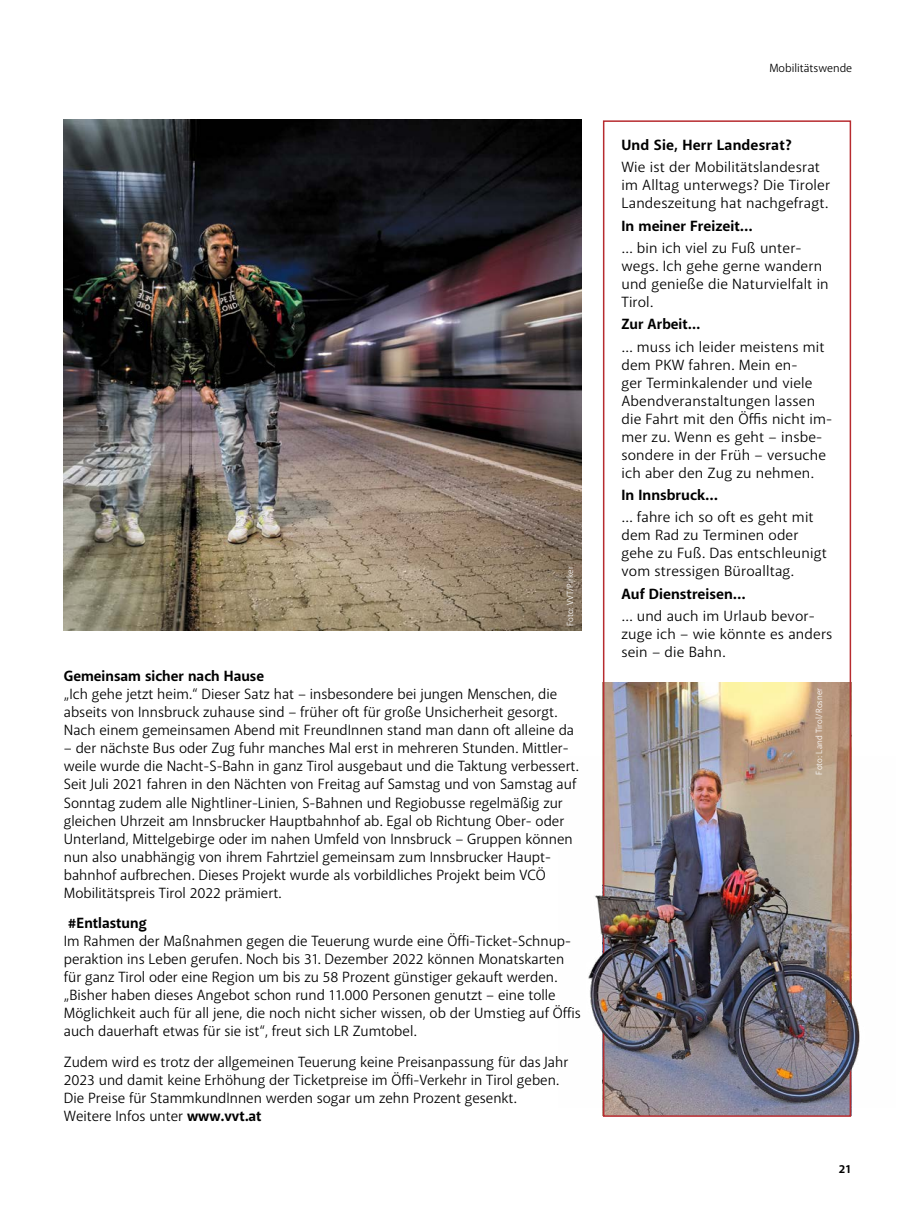
<style>
.page{position:relative;width:915px;height:1217px;background:#fff}
.page>*{position:absolute;margin:0;border:0;box-sizing:border-box;transform-origin:0 0}
.FACTBOX_Text{font:15px/18px "Akagi Pro";color:#000}
.Infobox_Flow{font:15px/18px "Akagi Pro";letter-spacing:.01em;color:#000}
.Infobox_Flow-2{font:700 15px "Akagi Pro";color:#000}
.RUBRIK_rechts{font:12px "Akagi Pro";color:#000}
.PAGINA_rechts{font:700 12px "Akagi Pro";color:#000}
.Fotonachweis{font:9px "Akagi Pro";letter-spacing:.015em;color:#fff}
.s1{font-weight:700}
</style>
<div class="page">
<img style="left:605px;top:682px;width:242px;height:431px">
<div style="left:602px;top:120px;width:248px;height:996px;border:2px solid #b72b2f"></div>
<img style="left:588px;top:756px;width:272px;height:350px">
<img style="left:64px;top:120px;width:517px;height:510px">
<p class="Fotonachweis" style="left:564px;top:626px;width:61px;rotate:-90deg">Foto: VVT/Pirker</p>
<p class="FACTBOX_Text" style="left:64px;top:667px;width:511px"><span class="s1">Gemeinsam sicher nach Hause<br></span>„Ich gehe jetzt heim.“ Dieser Satz hat – insbesondere bei jungen Menschen, die abseits von Innsbruck zuhause sind – früher oft für große Unsicherheit gesorgt.<br>Nach einem gemeinsamen Abend mit FreundInnen stand man dann oft alleine da</p>
<p class="FACTBOX_Text" style="left:64px;top:739px;width:516px">– der nächste Bus oder Zug fuhr manches Mal erst in mehreren Stunden. Mittler&shy;weile wurde die Nacht-S-Bahn in ganz Tirol ausgebaut und die Taktung verbessert.<br>Seit Juli 2021 fahren in den Nächten von Freitag auf Samstag und von Samstag auf Sonntag zudem alle Nightliner-Linien, S-Bahnen und Regiobusse regelmäßig zur gleichen Uhrzeit am Innsbrucker Hauptbahnhof ab. Egal ob Richtung Ober- oder Unterland, Mittelgebirge oder im nahen Umfeld von Innsbruck – Gruppen können nun also unabhängig von ihrem Fahrtziel gemeinsam zum Innsbrucker Haupt&shy;bahnhof aufbrechen. Dieses Projekt wurde als vorbildliches Projekt beim VCÖ Mobilitätspreis Tirol 2022 prämiert.</p>
<p class="FACTBOX_Text" style="left:64px;top:914px;width:518px"><span class="s1">#Entlastung<br></span>Im Rahmen der Maßnahmen gegen die Teuerung wurde eine Öffi-Ticket-Schnup&shy;peraktion ins Leben gerufen. Noch bis 31. Dezember 2022 können Monatskarten für ganz Tirol oder eine Region um bis zu 58 Prozent günstiger gekauft werden. „Bisher haben dieses Angebot schon rund 11.000 Personen genutzt – eine tolle Möglichkeit auch für all jene, die noch nicht sicher wissen, ob der Umstieg auf Öffis auch dauerhaft etwas für sie ist“, freut sich LR Zumtobel.</p>
<p class="FACTBOX_Text" style="left:64px;top:1053px;width:506px">Zudem wird es trotz der allgemeinen Teuerung keine Preisanpassung für das Jahr 2023 und damit keine Erhöhung der Ticketpreise im Öffi-Verkehr in Tirol geben.<br>Die Preise für StammkundInnen werden sogar um zehn Prozent gesenkt.<br>Weitere Infos unter <span class="s1">www.vvt.at</span></p>
<p class="RUBRIK_rechts" style="left:769px;top:61px;width:84px">Mobilitätswende</p>
<p class="Infobox_Flow-2" style="left:621px;top:136px;width:172px">Und Sie, Herr Landesrat?</p>
<p class="Infobox_Flow" style="left:621px;top:158px;width:210px">Wie ist der Mobilitätslandesrat im Alltag unterwegs? Die Tiroler<br>Landeszeitung hat nachgefragt.</p>
<p class="Infobox_Flow-2" style="left:621px;top:216px;width:132px">In meiner Freizeit…</p>
<p class="Infobox_Flow" style="left:621px;top:239px;width:209px">… bin ich viel zu Fuß unter&shy;wegs. Ich gehe gerne wandern und genieße die Naturvielfalt in<br>Tirol.</p>
<p class="Infobox_Flow-2" style="left:621px;top:315px;width:80px">Zur Arbeit…</p>
<p class="Infobox_Flow" style="left:621px;top:337px;width:212px">… muss ich leider meistens mit dem PKW fahren. Mein en-<br>ger Terminkalender und viele<br>Abendveranstaltungen lassen die Fahrt mit den Öffis nicht im&shy;mer zu. Wenn es geht – insbe&shy;sondere in der Früh – versuche ich aber den Zug zu nehmen.</p>
<p class="Infobox_Flow-2" style="left:621px;top:485px;width:98px">In Innsbruck…</p>
<p class="Infobox_Flow" style="left:621px;top:508px;width:207px">… fahre ich so oft es geht mit dem Rad zu Terminen oder gehe zu Fuß. Das entschleunigt vom stressigen Büroalltag.</p>
<p class="Infobox_Flow-2" style="left:621px;top:584px;width:126px">Auf Dienstreisen…</p>
<p class="Infobox_Flow" style="left:621px;top:606px;width:212px">… und auch im Urlaub bevor&shy;zuge ich – wie könnte es anders sein – die Bahn.</p>
<p class="Fotonachweis" style="left:813px;top:774px;width:88px;rotate:-90deg">Foto: Land Tirol/Rosner</p>
<p class="PAGINA_rechts" style="left:838px;top:1161px;width:14px">21</p>
</div>
